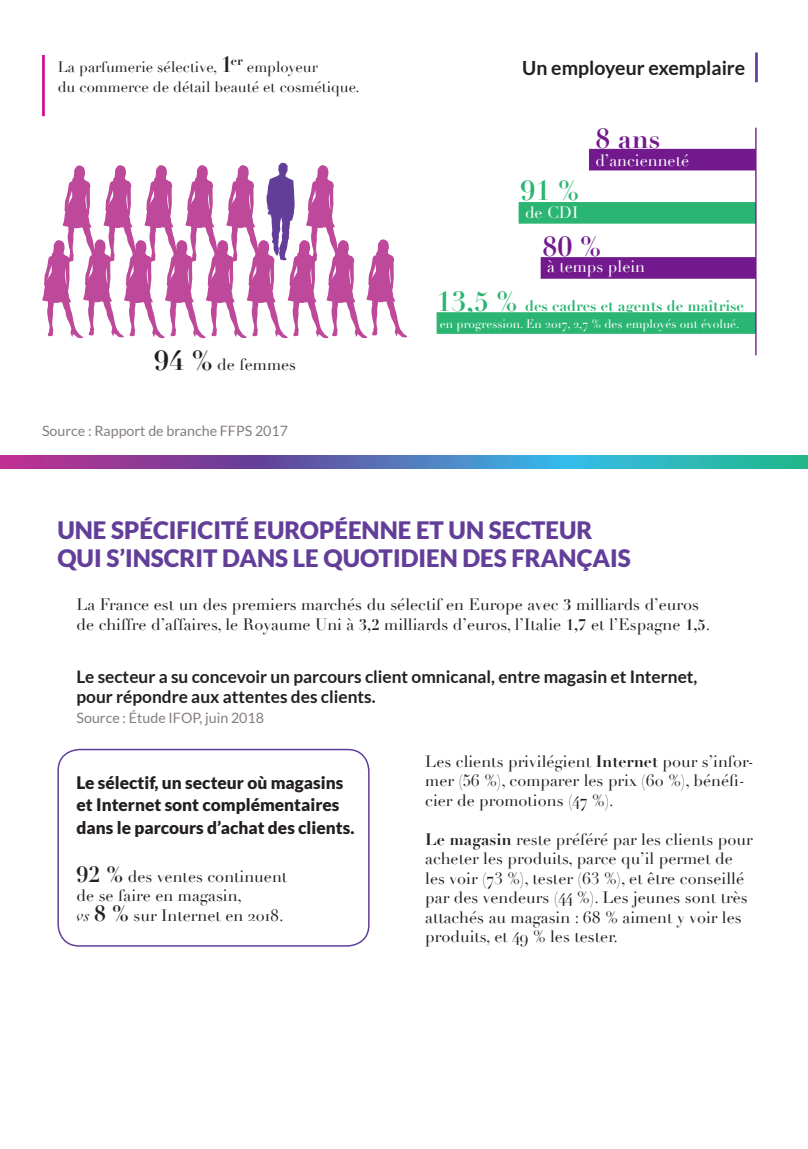
<style>
.page{position:relative;width:808px;height:1149px;background:#fff}
.page>*{position:absolute;margin:0;border:0;box-sizing:border-box;transform-origin:0 0}
.t1{font:700 27px "Didot";color:#71198d}
.t2{font:700 27px "Didot";color:#2bb572}
.t3{font:900 24px/28.8px "Lato";color:#623e99}
.t4{font:700 19.5px "Lato";color:#231f20}
.t5{font:700 17.25px/19.5px "Lato";color:#231f20}
.t6{font:900 17.25px/22.5px "Lato";color:#231f20}
.t7{font:16.2px/19.5px "Didot";color:#231f20}
.t8{font:16.2px "Didot";color:#fff}
.t9{font:700 15px "Didot";color:#2bb572}
.t10{font:14.85px/20.2px "Didot";color:#231f20}
.t11{font:14.25px "Lato";color:#857d7d}
.t12{font:12px "Didot";color:#fff}
.s1{font-weight:700;font-size:21.6px}
.s2{font-weight:700;font-size:27px}
.s3{font-size:27px}
.s4{font-weight:700;font-size:15px}
.s5{font-style:italic}
.s6{font-weight:700}
</style>
<div class="page">
<hr style="left:42px;top:55px;width:3px;height:61px;background:#d4098e">
<svg style="left:42px;top:162px;width:365px;height:176px"></svg>
<svg style="left:0;top:455px;width:808px;height:13px;background:#5a79b0"></svg>
<div style="left:519px;top:202px;width:237px;height:21px;background:#2bb572"></div>
<div style="left:589px;top:149px;width:167px;height:21px;background:#71198d"></div>
<div style="left:541px;top:257px;width:215px;height:22px;background:#71198d"></div>
<div style="left:437px;top:312px;width:319px;height:22px;background:#2bb572"></div>
<hr style="left:755px;top:128px;width:1px;height:227px;background:#71198d">
<hr style="left:755px;top:52px;width:3px;height:30px;background:#623e99">
<div style="left:57px;top:748px;width:313px;height:198px;border:2px solid #623e99;border-radius:21px"></div>
<p class="t10" style="left:58px;top:57px;width:303px">La parfumerie sélective, <span class="s1">1</span><sup>er</sup> employeur<br>du commerce de détail beauté et cosmétique.</p>
<p class="t7" style="left:154px;top:355px;width:143px"><span class="s2">94 %</span> de femmes</p>
<p class="t11" style="left:42px;top:423px;width:247px">Source : Rapport de branche FFPS 2017</p>
<p class="t4" style="left:522px;top:57px;width:225px">Un employeur exemplaire</p>
<h1 class="t2" style="left:520px;top:174px;width:60px">91 %</h1>
<p class="t8" style="left:525px;top:202px;width:55px">de CDI</p>
<h1 class="t1" style="left:595px;top:121px;width:67px">8 ans</h1>
<p class="t8" style="left:595px;top:150px;width:95px">d’ancienneté</p>
<h1 class="t1" style="left:543px;top:229px;width:60px">80 %</h1>
<p class="t8" style="left:547px;top:257px;width:100px">à temps plein</p>
<p class="t9" style="left:437px;top:296px;width:309px"><span class="s3">13,5 %</span> des cadres et agents de maîtrise</p>
<p class="t12" style="left:440px;top:316px;width:301px">en progression. En 2017, 2,7 % des employés ont évolué.</p>
<h2 class="t3" style="left:57px;top:514px;width:575px">UNE SPÉCIFICITÉ EUROPÉENNE ET UN SECTEUR<br>QUI S’INSCRIT DANS LE QUOTIDIEN DES FRANÇAIS</h2>
<p class="t7" style="left:77px;top:594px;width:635px;line-height:20.2px">La France est un des premiers marchés du sélectif en Europe avec <span class="s4">3</span> milliards d’euros de chiffre d’affaires, le Royaume Uni à <span class="s4">3,2</span> milliards d’euros, l’Italie <span class="s4">1,7</span> et l’Espagne <span class="s4">1,5</span>.</p>
<p class="t5" style="left:77px;top:666px;width:622px">Le secteur a su concevoir un parcours client omnicanal, entre magasin et Internet, pour répondre aux attentes des clients.</p>
<p class="t11" style="left:77px;top:710px;width:189px">Source : Étude IFOP, juin 2018</p>
<p class="t6" style="left:77px;top:770px;width:279px">Le sélectif, un secteur où magasins et Internet sont complémentaires dans le parcours d’achat des clients.</p>
<p class="t7" style="left:77px;top:866px;width:212px"><span class="s1">92 %</span> des ventes continuent de se faire en magasin,<br><span class="s5">vs</span> <span class="s1">8 %</span> sur Internet en 2018.</p>
<p class="t7" style="left:425px;top:751px;width:330px">Les clients privilégient <span class="s6">Internet</span> pour s’infor&shy;mer (56 %), comparer les prix (60 %), bénéfi&shy;cier de promotions (47 %).</p>
<p class="t7" style="left:425px;top:829px;width:329px"><span class="s6">Le magasin</span> reste préféré par les clients pour acheter les produits, parce qu’il permet de les voir (73 %), tester (63 %), et être conseillé par des vendeurs (44 %). Les jeunes sont très attachés au magasin : 68 % aiment y voir les produits, et 49 % les tester.</p>
</div>
